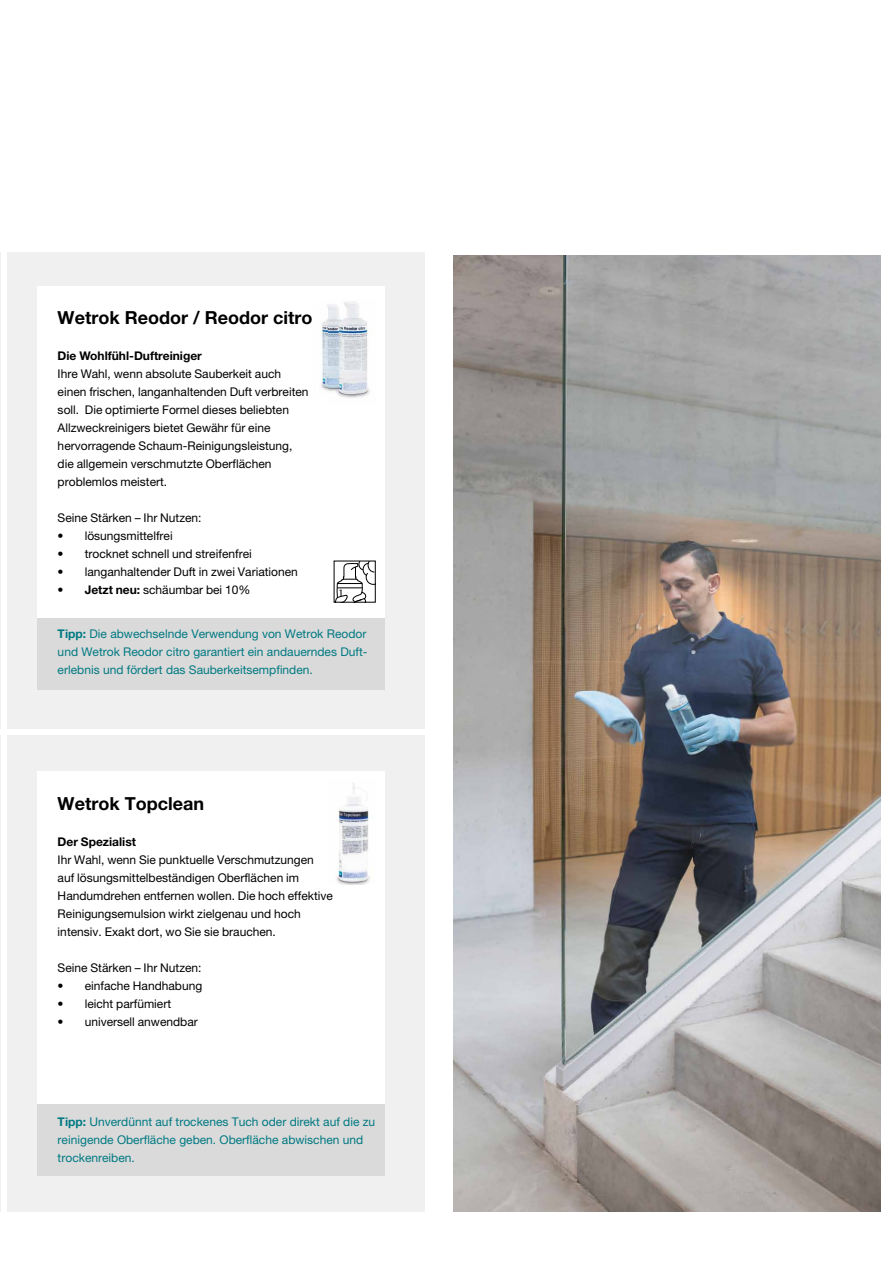
<style>
.page{position:relative;width:881px;height:1263px;background:#fff}
.page>*{position:absolute;margin:0;border:0;box-sizing:border-box;transform-origin:0 0}
.t1{font:700 18px "Helvetica Neue LT Pro";color:#000}
.t2{font:12px/18px "Helvetica Neue LT Pro";color:#000}
.t3{font:12px/18px "Helvetica Neue LT Pro";color:#007982;text-align:justify}
.t4{font:700 12px "Helvetica Neue LT Std";color:#000}
.s1{font-family:"Helvetica Neue LT Std";font-weight:700}
.s2{font-weight:700}
</style>
<div class="page">
<div style="left:7px;top:736px;width:417px;height:476px;background:#f0f0f0"></div>
<hr style="left:0;top:252px;width:1px;height:476px;background:#f0f0f0">
<hr style="left:0;top:736px;width:1px;height:476px;background:#f0f0f0">
<div style="left:7px;top:252px;width:417px;height:476px;background:#f0f0f0"></div>
<div style="left:38px;top:287px;width:347px;height:331px;background:#fff"></div>
<div style="left:38px;top:618px;width:347px;height:72px;background:#dadada"></div>
<div style="left:38px;top:1104px;width:347px;height:72px;background:#dadada"></div>
<div style="left:38px;top:772px;width:347px;height:332px;background:#fff"></div>
<img style="left:320px;top:304px;width:9px;height:87px">
<img style="left:329px;top:301px;width:44px;height:97px">
<img style="left:336px;top:783px;width:36px;height:101px">
<img style="left:454px;top:255px;width:426px;height:957px">
<svg style="left:335px;top:563px;width:38px;height:37px"></svg>
<h1 class="t1" style="left:58px;top:306px;width:256px">Wetrok Reodor / Reodor citro</h1>
<p class="t4" style="left:58px;top:348px;width:146px">Die Wohlfühl-Duftreiniger</p>
<p class="t2" style="left:58px;top:364px;width:252px">Ihre Wahl, wenn absolute Sauberkeit auch einen frischen, langanhaltenden Duft verbreiten soll. Die optimierte Formel dieses beliebten Allzweck reinigers bietet Gewähr für eine hervorragende Schaum-Reinigungsleistung, die allgemein verschmutzte Oberflächen problemlos meistert.</p>
<p class="t2" style="left:58px;top:508px;width:145px">Seine Stärken – Ihr Nutzen:</p>
<p class="t2" style="left:58px;top:526px;width:117px">• lösungsmittelfrei</p>
<p class="t2" style="left:58px;top:544px;width:195px">• trocknet schnell und streifenfrei</p>
<p class="t2" style="left:58px;top:562px;width:242px">• langanhaltender Duft in zwei Variationen</p>
<p class="t2" style="left:58px;top:580px;width:194px"><span class="s1">• Jetzt neu:</span> schäumbar bei 10%</p>
<p class="t3" style="left:58px;top:624px;width:311px"><span class="s2">Tipp:</span> Die abwechselnde Verwendung von Wetrok Reodor und Wetrok Reodor citro garantiert ein andauerndes Duft&shy;erlebnis und fördert das Sauberkeitsempfinden.</p>
<h1 class="t1" style="left:58px;top:792px;width:148px">Wetrok Topclean</h1>
<p class="t4" style="left:58px;top:834px;width:80px">Der Spezialist</p>
<p class="t2" style="left:58px;top:850px;width:277px">Ihr Wahl, wenn Sie punktuelle Verschmutzungen auf lösungsmittelbeständigen Oberflächen im Handumdrehen entfernen wollen. Die hoch effektive Reinigungsemulsion wirkt zielgenau und hoch intensiv. Exakt dort, wo Sie sie brauchen.</p>
<p class="t2" style="left:58px;top:958px;width:145px">Seine Stärken – Ihr Nutzen:</p>
<p class="t2" style="left:58px;top:976px;width:146px">• einfache Handhabung</p>
<p class="t2" style="left:58px;top:994px;width:115px">• leicht parfümiert</p>
<p class="t2" style="left:58px;top:1012px;width:142px">• universell anwendbar</p>
<p class="t3" style="left:58px;top:1112px;width:319px;text-align:left"><span class="s2">Tipp:</span> Unverdünnt auf trockenes Tuch oder direkt auf die zu reinigende Oberfläche geben. Oberfläche abwischen und trockenreiben.</p>
</div>
